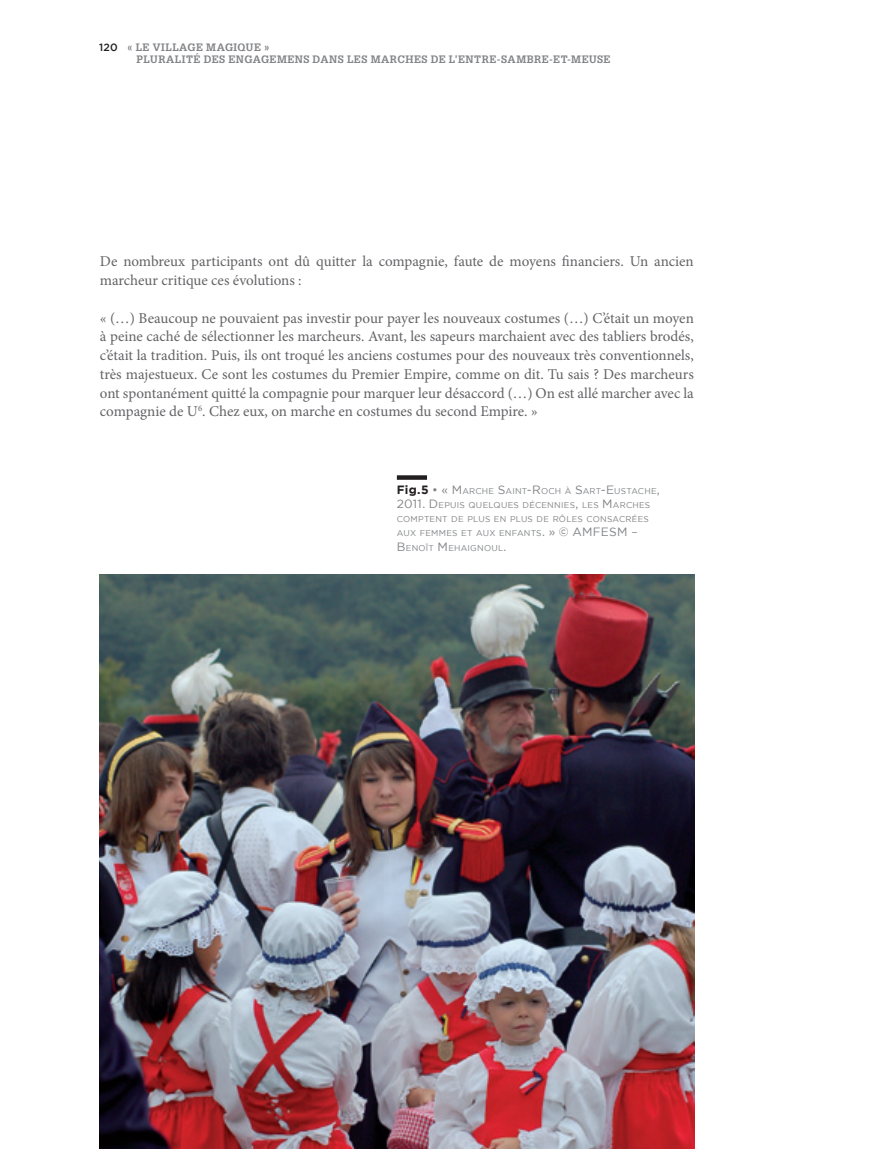
<style>
.page{position:relative;width:893px;height:1149px;background:#fff}
.page>*{position:absolute;margin:0;border:0;box-sizing:border-box;transform-origin:0 0}
.t1{font:15px/18.8px "Minion Pro";letter-spacing:-.005em;color:#636366}
.t2{font:12px "Gotham";color:#808285}
.t3{font:700 10.5px/12.6px "Glypha";letter-spacing:.045em;color:#808285}
.t4{font:8.4px/14.2px "Gotham";letter-spacing:.025em;color:#808285}
.s1{font-family:"Gotham";font-weight:500;color:#231f20}
.s2{font-weight:700;font-size:12px;color:#231f20}
.s3{font-size:12px}
</style>
<div class="page">
<svg style="left:397px;top:475px;width:30px;height:4px"></svg>
<img style="left:99px;top:574px;width:595px;height:574px">
<p class="t3" style="left:137px;top:40px;width:475px;text-indent:-37px"><span class="s1">120</span> « LE VILLAGE MAGIQUE »<br>PLURALITÉ DES ENGAGEMENS DANS LES MARCHES DE L’ENTRE-SAMBRE-ET-MEUSE</p>
<p class="t1" style="left:100px;top:252px;width:595px">De nombreux participants ont dû quitter la compagnie, faute de moyens financiers. Un ancien marcheur critique ces évolutions :</p>
<p class="t1" style="left:100px;top:308px;width:595px;text-align:justify">« (…) Beaucoup ne pouvaient pas investir pour payer les nouveaux costumes (…) C’était un moyen à peine caché de sélectionner les marcheurs. Avant, les sapeurs marchaient avec des tabliers brodés, c’était la tradition. Puis, ils ont troqué les anciens costumes pour des nouveaux très conventionnels, très majestueux. Ce sont les costumes du Premier Empire, comme on dit. Tu sais ? Des marcheurs ont spontanément quitté la compagnie pour marquer leur désaccord (…) On est allé marcher avec la compagnie de U<sup>6</sup>. Chez eux, on marche en costumes du second Empire. »</p>
<p class="t4" style="left:397px;top:483px;width:264px"><span class="s2">Fig.5</span> <span class="s3">• « M</span> ARCHE <span class="s3">S</span>AINT<span class="s3">-R</span>OCH À <span class="s3">S</span>ART<span class="s3">-E</span>USTACHE<span class="s3">, 2011. D</span> EPUIS QUELQUES DÉCENNIES<span class="s3">,</span> LES <span class="s3">M</span>ARCHES COMPTENT DE PLUS EN PLUS DE RÔLES CONSACRÉES AUX FEMMES ET AUX ENFANTS<span class="s3">. » © AM FESM</span></p>
<p class="t2" style="left:631px;top:525px;width:8px">–</p>
<p class="t4" style="left:397px;top:540px;width:111px"><span class="s3">B</span> ENOÎT <span class="s3">M</span> EHAIGNOUL<span class="s3">.</span></p>
</div>
